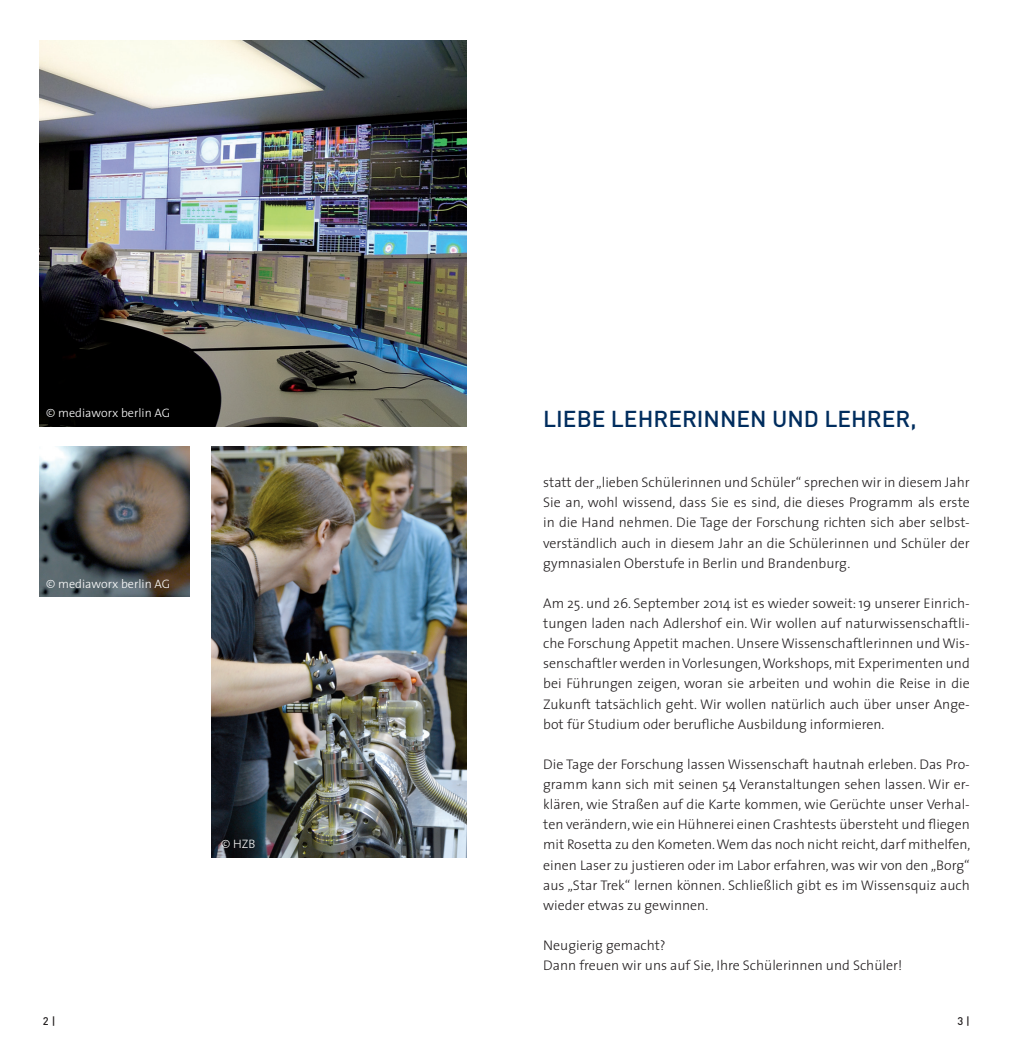
<style>
.page{position:relative;width:1012px;height:1042px;background:#fff}
.page>*{position:absolute;margin:0;border:0;box-sizing:border-box;transform-origin:0 0}
.t1{font:500 22.75px "DIN";color:#002d5e}
.t2{font:300 14px/20.1px "The Sans";color:#231f20;text-align:justify}
.t3{font:300 12.25px "The Sans";color:#fff}
.t4{font:500 11.03px "DIN";color:#231f20}
</style>
<div class="page">
<img style="left:40px;top:447px;width:150px;height:150px">
<img style="left:40px;top:41px;width:426px;height:386px">
<img style="left:211px;top:447px;width:255px;height:410px">
<p class="t3" style="left:46px;top:402px;width:125px">© mediaworx berlin AG</p>
<p class="t3" style="left:46px;top:574px;width:125px">© mediaworx berlin AG</p>
<p class="t3" style="left:221px;top:834px;width:36px">© HZB</p>
<h1 class="t1" style="left:543px;top:404px;width:375px">LIEBE LEHRERINNEN UND LEHRER,</h1>
<p class="t2" style="left:543px;top:472px;width:428px">statt der „lieben Schülerinnen und Schüler“ sprechen wir in diesem Jahr Sie an, wohl wissend, dass Sie es sind, die dieses Programm als erste in die Hand nehmen. Die Tage der Forschung richten sich aber selbst&shy;verständlich auch in diesem Jahr an die Schülerinnen und Schüler der gymnasialen Oberstufe in Berlin und Brandenburg.</p>
<p class="t2" style="left:543px;top:593px;width:428px">Am 25. und 26. September 2014 ist es wieder soweit: 19 unserer Einrich&shy;tungen laden nach Adlershof ein. Wir wollen auf naturwissenschaftli&shy;che Forschung Appetit machen. Unsere Wissenschaftlerinnen und Wis&shy;senschaftler werden in Vorlesungen, Workshops, mit Experimenten und bei Führungen zeigen, woran sie arbeiten und wohin die Reise in die Zukunft tatsächlich geht. Wir wollen natürlich auch über unser Ange&shy;bot für Studium oder berufliche Ausbildung informieren.</p>
<p class="t2" style="left:543px;top:754px;width:429px">Die Tage der Forschung lassen Wissenschaft hautnah erleben. Das Pro&shy;gramm kann sich mit seinen 54 Veranstaltungen sehen lassen. Wir er&shy;klären, wie Straßen auf die Karte kommen, wie Gerüchte unser Verhal&shy;ten verändern, wie ein Hühnerei einen Crashtests übersteht und fliegen mit Rosetta zu den Kometen. Wem das noch nicht reicht, darf mithelfen, einen Laser zu justieren oder im Labor erfahren, was wir von den „Borg“ aus „Star Trek“ lernen können. Schließlich gibt es im Wissensquiz auch wieder etwas zu gewinnen.</p>
<p class="t2" style="left:543px;top:935px;width:361px">Neugierig gemacht?<br>Dann freuen wir uns auf Sie, Ihre Schülerinnen und Schüler!</p>
<p class="t4" style="left:43px;top:1013px;width:14px">2 |</p>
<p class="t4" style="left:957px;top:1013px;width:14px">3 |</p>
</div>
